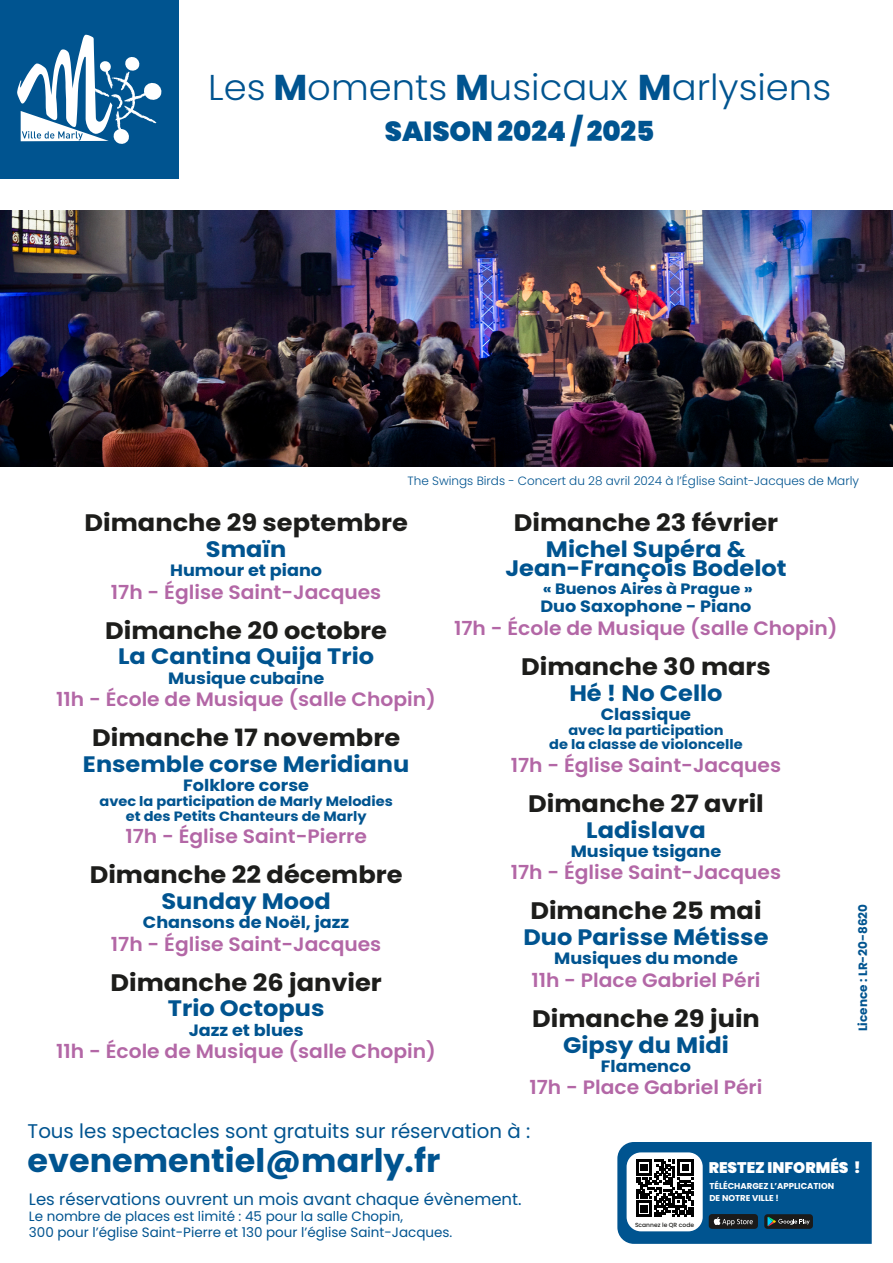
<style>
.page{position:relative;width:893px;height:1263px;background:#fff}
.page>*{position:absolute;margin:0;border:0;box-sizing:border-box;transform-origin:0 0}
.t1{font:300 35.85px "Poppins";color:#005490}
.t2{font:700 32.4px "Poppins";color:#005490}
.t3{font:900 27.6px "Poppins";color:#005490}
.t4{font:700 23.85px "Poppins";color:#1d1d1b;scale:1.08 1}
.t5{font:700 22.35px/19.5px "Poppins";color:#005490;text-align:center;scale:1.08 1}
.t6{font:19.8px "Poppins";color:#005490}
.t7{font:600 19.35px "Poppins";color:#b367a6;scale:1.05 1}
.t8{font:16.5px "Poppins";color:#005490}
.t9{font:700 16.35px "Poppins";color:#005490;scale:1.08 1}
.t10{font:900 15.45px "Poppins";color:#fff}
.t11{font:700 15px "Poppins";color:#005490;scale:1.08 1}
.t12{font:13.5px/16.2px "Poppins";color:#005490}
.t13{font:700 13.5px/14.4px "Poppins";color:#005490;text-align:center;scale:1.08 1}
.t14{font:300 12px "Poppins";color:#005490}
.t15{font:700 12px "Poppins";color:#005490}
.t16{font:700 8.55px/12.3px "Poppins";color:#fff}
.t17{font:500 6px "Poppins";color:#1d1d1b}
.s1{font-weight:700}
</style>
<div class="page">
<div style="left:0;top:0;width:179px;height:179px;background:#005490"></div>
<svg style="left:17px;top:34px;width:145px;height:110px"></svg>
<svg style="left:617px;top:1142px;width:255px;height:102px;background:#28648e"></svg>
<img style="left:0;top:210px;width:893px;height:257px">
<h1 class="t1" style="left:208px;top:67px;width:625px">Les <span class="s1">M</span>oments <span class="s1">M</span>usicaux <span class="s1">M</span>arlysiens</h1>
<h3 class="t3" style="left:385px;top:115px;width:271px">SAISON 2024 / 2025</h3>
<p class="t14" style="left:408px;top:474px;width:453px">The Swings Birds - Concert du 28 avril 2024 à l’Église Saint-Jacques de Marly</p>
<p class="t4" style="left:85px;top:509px;width:301px">Dimanche 29 septembre</p>
<p class="t5" style="left:206px;top:539px;width:76px">Smaïn</p>
<p class="t9" style="left:170px;top:561px;width:142px">Humour et piano</p>
<p class="t7" style="left:111px;top:581px;width:259px">17h - Église Saint-Jacques</p>
<p class="t4" style="left:105px;top:616px;width:262px">Dimanche 20 octobre</p>
<p class="t5" style="left:118px;top:647px;width:239px">La Cantina Quija Trio</p>
<p class="t9" style="left:168px;top:668px;width:146px">Musique cubaine</p>
<p class="t7" style="left:56px;top:688px;width:363px">11h - École de Musique (salle Chopin)</p>
<p class="t4" style="left:92px;top:724px;width:287px">Dimanche 17 novembre</p>
<p class="t5" style="left:83px;top:754px;width:304px">Ensemble corse Meridianu</p>
<p class="t9" style="left:183px;top:776px;width:118px">Folklore corse</p>
<p class="t13" style="left:99px;top:794px;width:273px">avec la participation de Marly Melodies et des Petits Chanteurs de Marly</p>
<p class="t7" style="left:125px;top:825px;width:232px">17h - Église Saint-Pierre</p>
<p class="t4" style="left:90px;top:861px;width:291px">Dimanche 22 décembre</p>
<p class="t5" style="left:162px;top:891px;width:158px">Sunday Mood</p>
<p class="t9" style="left:143px;top:913px;width:193px">Chansons de Noël, jazz</p>
<p class="t7" style="left:111px;top:932px;width:259px">17h - Église Saint-Jacques</p>
<p class="t4" style="left:110px;top:968px;width:253px">Dimanche 26 janvier</p>
<p class="t5" style="left:168px;top:999px;width:146px">Trio Octopus</p>
<p class="t9" style="left:189px;top:1020px;width:108px">Jazz et blues</p>
<p class="t7" style="left:56px;top:1040px;width:363px">11h - École de Musique (salle Chopin)</p>
<p class="t4" style="left:514px;top:509px;width:246px">Dimanche 23 février</p>
<p class="t5" style="left:505px;top:539px;width:262px">Michel Supéra &amp;<br>Jean-François Bodelot</p>
<p class="t11" style="left:543px;top:580px;width:196px">« Buenos Aires à Prague »</p>
<p class="t9" style="left:540px;top:597px;width:197px">Duo Saxophone - Piano</p>
<p class="t7" style="left:454px;top:617px;width:367px">17h - École de Musique (salle Chopin)</p>
<p class="t4" style="left:521px;top:653px;width:233px">Dimanche 30 mars</p>
<p class="t5" style="left:569px;top:683px;width:143px">Hé ! No Cello</p>
<p class="t9" style="left:601px;top:705px;width:85px">Classique</p>
<p class="t13" style="left:549px;top:723px;width:181px">avec la participation<br>de la classe de violoncelle</p>
<p class="t7" style="left:511px;top:754px;width:259px">17h - Église Saint-Jacques</p>
<p class="t4" style="left:528px;top:789px;width:220px">Dimanche 27 avril</p>
<p class="t5" style="left:586px;top:820px;width:112px">Ladislava</p>
<p class="t9" style="left:571px;top:841px;width:141px">Musique tsigane</p>
<p class="t7" style="left:511px;top:861px;width:259px">17h - Église Saint-Jacques</p>
<p class="t4" style="left:530px;top:897px;width:216px">Dimanche 25 mai</p>
<p class="t5" style="left:523px;top:927px;width:228px">Duo Parisse Métisse</p>
<p class="t9" style="left:554px;top:949px;width:172px">Musiques du monde</p>
<p class="t7" style="left:531px;top:969px;width:220px">11h - Place Gabriel Péri</p>
<p class="t4" style="left:532px;top:1004px;width:212px">Dimanche 29 juin</p>
<p class="t5" style="left:563px;top:1035px;width:155px">Gipsy du Midi</p>
<p class="t9" style="left:601px;top:1056px;width:85px">Flamenco</p>
<p class="t7" style="left:529px;top:1076px;width:223px">17h - Place Gabriel Péri</p>
<p class="t6" style="left:28px;top:1120px;width:504px">Tous les spectacles sont gratuits sur réservation à :</p>
<p class="t15" style="left:856px;top:1031px;width:129px;rotate:-90deg">Licence : LR-20-8620</p>
<h2 class="t2" style="left:28px;top:1142px;width:414px">evenementiel@marly.fr</h2>
<p class="t8" style="left:29px;top:1189px;width:494px">Les réservations ouvrent un mois avant chaque évènement.</p>
<p class="t12" style="left:29px;top:1208px;width:425px">Le nombre de places est limité : 45 pour la salle Chopin,<br>300 pour l’église Saint-Pierre et 130 pour l’église Saint-Jacques.</p>
<p class="t17" style="left:635px;top:1221px;width:61px">Scannez le QR code</p>
<p class="t10" style="left:709px;top:1159px;width:154px">RESTEZ INFORMÉS !</p>
<p class="t16" style="left:709px;top:1180px;width:126px">TÉLÉCHARGEZ L’APPLICATION<br>DE NOTRE VILLE !</p>
</div>
